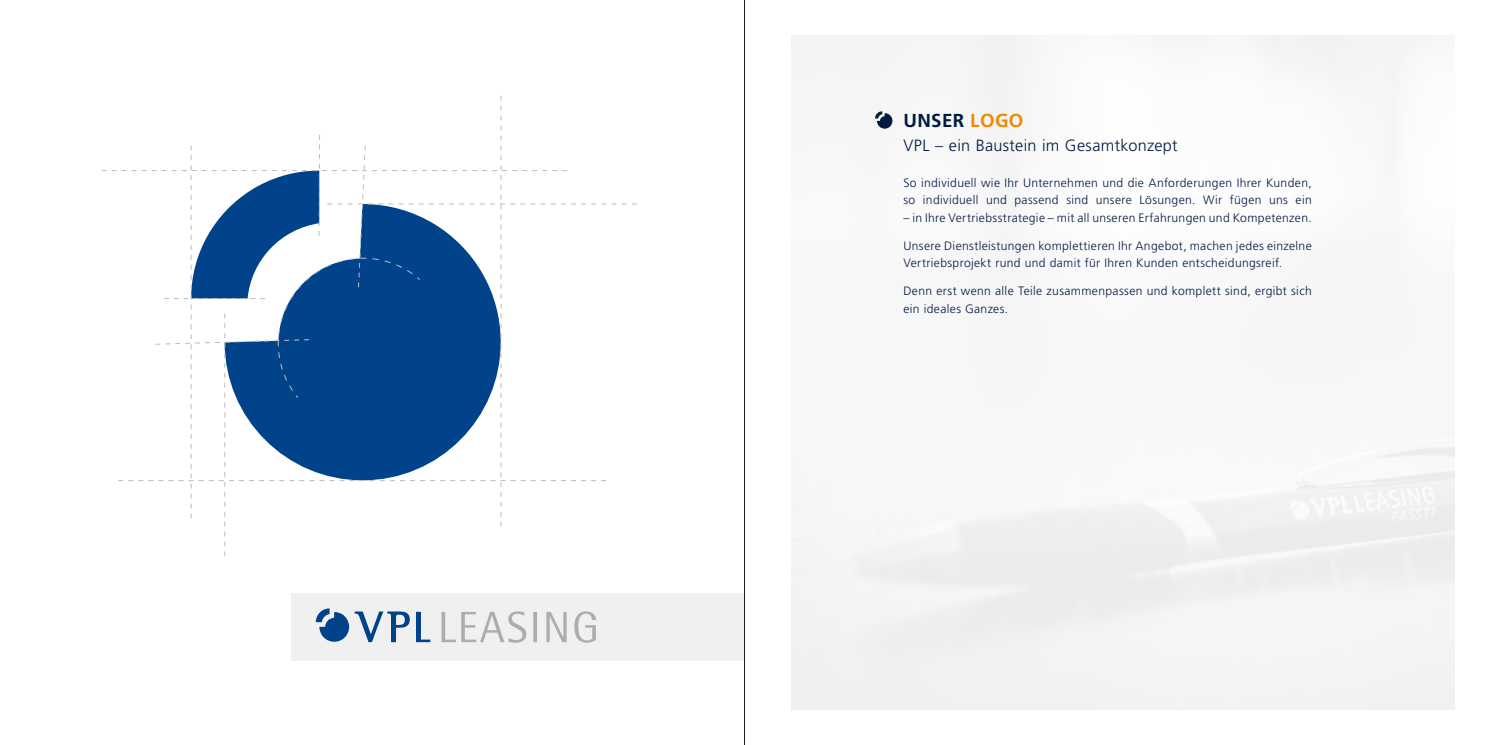
<style>
.page{position:relative;width:1489px;height:745px;background:#fff}
.page>*{position:absolute;margin:0;border:0;box-sizing:border-box;transform-origin:0 0}
.t1{font:700 18.75px "Frutiger LT Pro";letter-spacing:.02em;color:#001a40}
.t2{font:300 16.25px "Frutiger LT Pro";letter-spacing:.02em;color:#001a40}
.t3{font:300 12.12px/17.5px "Frutiger LT Pro";letter-spacing:.03em;color:#001a40}
.s1{color:#f18800}
</style>
<div class="page">
<div style="left:291px;top:592px;width:453px;height:68px;background:#f0f0f0"></div>
<svg style="left:441px;top:611px;width:155px;height:31px"></svg>
<svg style="left:316px;top:608px;width:33px;height:33px"></svg>
<svg style="left:355px;top:611px;width:55px;height:30px"></svg>
<svg style="left:416px;top:611px;width:14px;height:30px"></svg>
<svg style="left:102px;top:96px;width:535px;height:460px"></svg>
<svg style="left:875px;top:111px;width:17px;height:18px"></svg>
<hr style="left:744px;top:0;width:1px;height:744px;background:#1d1d1b">
<h1 class="t1" style="left:903px;top:109px;width:122px">UNSER <span class="s1">LOGO</span></h1>
<h2 class="t2" style="left:903px;top:136px;width:275px">VPL – ein Baustein im Gesamtkonzept</h2>
<p class="t3" style="left:903px;top:173px;width:410px">So individuell wie Ihr Unternehmen und die Anforderungen Ihrer Kunden, so individuell und passend sind unsere Lösungen. Wir fügen uns ein</p>
<p class="t3" style="left:903px;top:208px;width:410px">– in Ihre Vertriebsstrategie – mit all unseren Erfahrungen und Kompetenzen.</p>
<p class="t3" style="left:903px;top:237px;width:410px">Unsere Dienstleistungen komplettieren Ihr Angebot, machen jedes einzelne<br>Vertriebsprojekt rund und damit für Ihren Kunden entscheidungsreif.</p>
<p class="t3" style="left:903px;top:282px;width:410px">Denn erst wenn alle Teile zusammenpassen und komplett sind, ergibt sich ein ideales Ganzes.</p>
</div>
